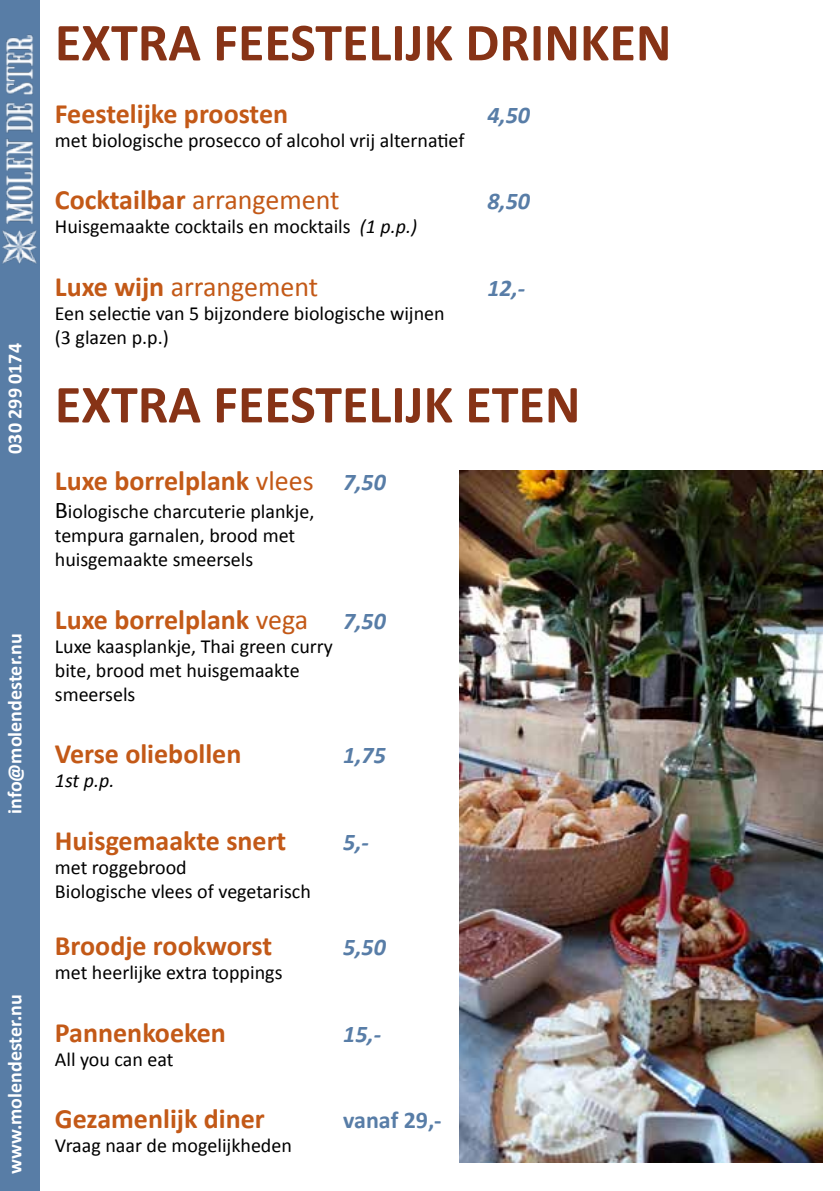
<style>
.page{position:relative;width:840px;height:1191px;background:#fff}
.page>*{position:absolute;margin:0;border:0;box-sizing:border-box;transform-origin:0 0}
.t1{font:700 54px "Calibri";color:#873316}
.t2{font:700 28px "Calibri";color:#c35917}
.t3{font:28px "Calibri";color:#c35917}
.t4{font:italic 700 24px "Calibri";color:#587da7}
.t5{font:700 24px "Calibri";color:#587da7}
.t6{font:20px/24px "Calibri";color:#000}
.t7{font:700 20px "Calibri";color:#fff}
.t8{font:italic 20px "Calibri";color:#000}
.s1{font-weight:400}
.s2{font-style:italic}
.s3{font-weight:700}
.s4{font-style:italic;font-size:24px;color:#587da7}
.s5{font-size:24px}
</style>
<div class="page">
<div style="left:0;top:0;width:39px;height:1191px;background:#587da6"></div>
<img style="left:2px;top:34px;width:35px;height:230px">
<img style="left:459px;top:471px;width:363px;height:691px">
<p class="t7" style="left:2px;top:454px;width:112px;rotate:-90deg">030 299 0174</p>
<p class="t7" style="left:2px;top:814px;width:182px;rotate:-90deg">info@molendester.nu</p>
<p class="t7" style="left:2px;top:1174px;width:181px;rotate:-90deg">www.molendester.nu</p>
<h1 class="t1" style="left:55px;top:9px;width:617px">EXTRA FEESTELIJK DRINKEN</h1>
<h2 class="t2" style="left:55px;top:96px;width:235px">Feestelijke proosten</h2>
<p class="t4" style="left:487px;top:100px;width:44px">4,50</p>
<p class="t6" style="left:55px;top:127px;width:411px">met biologische prosecco of alcohol vrij alternatief</p>
<h2 class="t2" style="left:55px;top:182px;width:286px">Cocktailbar <span class="s1">arrangement</span></h2>
<p class="t4" style="left:487px;top:186px;width:44px">8,50</p>
<p class="t6" style="left:55px;top:214px;width:363px">Huisgemaakte cocktails en mocktails <span class="s2">(1 p.p.)</span></p>
<h2 class="t3" style="left:55px;top:269px;width:265px"><span class="s3">Luxe wijn</span> arrangement</h2>
<p class="t4" style="left:487px;top:273px;width:39px">12,-</p>
<p class="t6" style="left:55px;top:300px;width:391px">Een selectie van 5 bijzondere biologische wijnen (3 glazen p.p.)</p>
<h1 class="t1" style="left:55px;top:371px;width:527px">EXTRA FEESTELIJK ETEN</h1>
<h2 class="t2" style="left:55px;top:463px;width:332px">Luxe borrelplank <span class="s1">vlees</span> <span class="s4">7,50</span></h2>
<p class="t6" style="left:55px;top:499px;width:261px"><span class="s5">B</span>iologische charcuterie plankje, tempura garnalen, brood met huisgemaakte smeersels</p>
<h2 class="t2" style="left:55px;top:602px;width:332px">Luxe borrelplank <span class="s1">vega</span> <span class="s4">7,50</span></h2>
<p class="t6" style="left:55px;top:633px;width:279px">Luxe kaasplankje, Thai green curry bite, brood met huisgemaakte smeersels</p>
<h2 class="t2" style="left:55px;top:736px;width:188px">Verse oliebollen</h2>
<p class="t4" style="left:343px;top:740px;width:44px">1,75</p>
<p class="t8" style="left:55px;top:768px;width:61px">1st p.p.</p>
<h2 class="t2" style="left:55px;top:823px;width:233px">Huisgemaakte snert</h2>
<p class="t4" style="left:343px;top:827px;width:27px">5,-</p>
<p class="t6" style="left:55px;top:854px;width:257px">met roggebrood<br>Biologische vlees of vegetarisch</p>
<h2 class="t2" style="left:55px;top:928px;width:219px">Broodje rookworst</h2>
<p class="t4" style="left:343px;top:932px;width:44px">5,50</p>
<p class="t6" style="left:55px;top:959px;width:229px">met heerlijke extra toppings</p>
<h2 class="t2" style="left:55px;top:1015px;width:172px">Pannenkoeken</h2>
<p class="t4" style="left:343px;top:1019px;width:39px">15,-</p>
<p class="t6" style="left:55px;top:1046px;width:120px">All you can eat</p>
<h2 class="t2" style="left:55px;top:1101px;width:211px">Gezamenlijk diner</h2>
<p class="t5" style="left:343px;top:1105px;width:100px">vanaf 29,-</p>
<p class="t6" style="left:55px;top:1132px;width:238px">Vraag naar de mogelijkheden</p>
</div>
